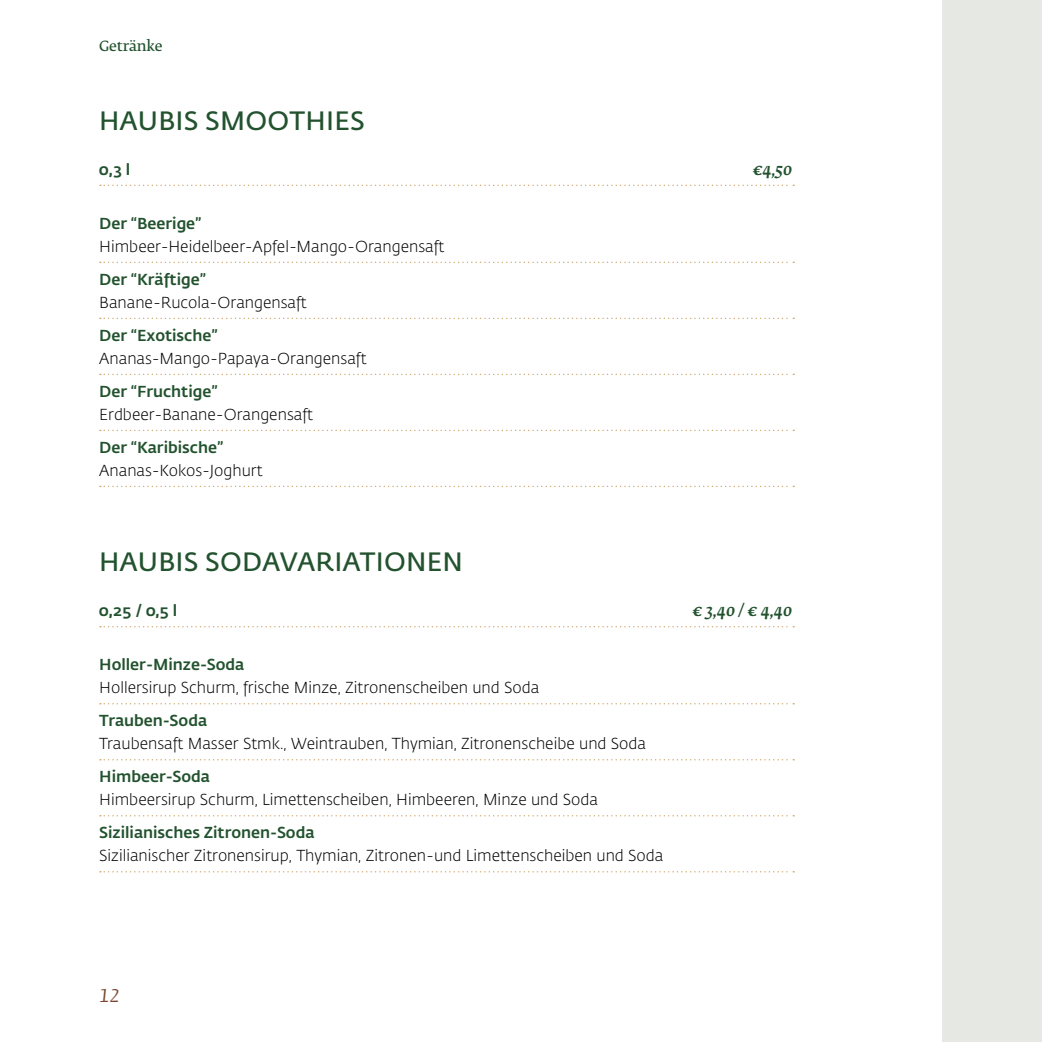
<style>
.page{position:relative;width:1042px;height:1042px;background:#fff}
.page>*{position:absolute;margin:0;border:0;box-sizing:border-box;transform-origin:0 0}
.t1{font:600 26.25px "Fedra Sans Pro";letter-spacing:.01em;color:#22522e}
.t2{font:italic 17.5px "Fedra Serif B Pro";color:#7c4630}
.t3{font:italic 500 16.62px "Fedra Serif B Pro";color:#22522e}
.t4{font:300 15.75px "Fedra Sans Pro";color:#000}
.t5{font:500 15.75px "Fedra Sans Pro";color:#22522e}
.t6{font:14px "Fedra Serif B Pro Demi";letter-spacing:-.01em;color:#22522e}
</style>
<div class="page">
<div style="left:943px;top:0;width:99px;height:1042px;background:#e6e8e3"></div>
<svg style="left:100px;top:185px;width:694px;height:1px"></svg>
<svg style="left:100px;top:262px;width:694px;height:1px"></svg>
<svg style="left:100px;top:318px;width:694px;height:1px"></svg>
<svg style="left:100px;top:374px;width:694px;height:1px"></svg>
<svg style="left:100px;top:430px;width:694px;height:1px"></svg>
<svg style="left:100px;top:486px;width:694px;height:1px"></svg>
<svg style="left:100px;top:626px;width:694px;height:1px"></svg>
<svg style="left:100px;top:703px;width:694px;height:1px"></svg>
<svg style="left:100px;top:759px;width:694px;height:1px"></svg>
<svg style="left:100px;top:815px;width:694px;height:1px"></svg>
<svg style="left:100px;top:871px;width:694px;height:1px"></svg>
<p class="t6" style="left:99px;top:38px;width:65px">Getränke</p>
<h1 class="t1" style="left:99px;top:101px;width:267px">HAUBIS SMOOTHIES</h1>
<p class="t5" style="left:99px;top:157px;width:33px">0,3 l</p>
<p class="t3" style="left:752px;top:159px;width:41px">€4,50</p>
<p class="t5" style="left:99px;top:211px;width:104px">Der “Beerige”</p>
<p class="t4" style="left:99px;top:236px;width:347px">Himbeer-Heidelbeer-Apfel-Mango-Orangensaft</p>
<p class="t5" style="left:99px;top:267px;width:108px">Der “Kräftige”</p>
<p class="t4" style="left:99px;top:292px;width:209px">Banane-Rucola-Orangensaft</p>
<p class="t5" style="left:99px;top:323px;width:120px">Der “Exotische”</p>
<p class="t4" style="left:99px;top:348px;width:269px">Ananas-Mango-Papaya-Orangensaft</p>
<p class="t5" style="left:99px;top:379px;width:120px">Der “Fruchtige”</p>
<p class="t4" style="left:99px;top:404px;width:215px">Erdbeer-Banane-Orangensaft</p>
<p class="t5" style="left:99px;top:435px;width:126px">Der “Karibische”</p>
<p class="t4" style="left:99px;top:460px;width:165px">Ananas-Kokos-Joghurt</p>
<h1 class="t1" style="left:99px;top:543px;width:365px">HAUBIS SODAVARIATIONEN</h1>
<p class="t5" style="left:99px;top:598px;width:79px">0,25 / 0,5 l</p>
<p class="t3" style="left:692px;top:600px;width:101px">€ 3,40 / € 4,40</p>
<p class="t5" style="left:99px;top:653px;width:147px">Holler-Minze-Soda</p>
<p class="t4" style="left:99px;top:677px;width:441px">Hollersirup Schurm, frische Minze, Zitronenscheiben und Soda</p>
<p class="t5" style="left:99px;top:709px;width:109px">Trauben-Soda</p>
<p class="t4" style="left:99px;top:733px;width:548px">Traubensaft Masser Stmk., Weintrauben, Thymian, Zitronenscheibe und Soda</p>
<p class="t5" style="left:99px;top:765px;width:112px">Himbeer-Soda</p>
<p class="t4" style="left:99px;top:789px;width:500px">Himbeersirup Schurm, Limettenscheiben, Himbeeren, Minze und Soda</p>
<p class="t5" style="left:99px;top:821px;width:217px">Sizilianisches Zitronen-Soda</p>
<p class="t4" style="left:99px;top:845px;width:565px">Sizilianischer Zitronensirup, Thymian, Zitronen-und Limettenscheiben und Soda</p>
<p class="t2" style="left:99px;top:986px;width:22px">12</p>
</div>
